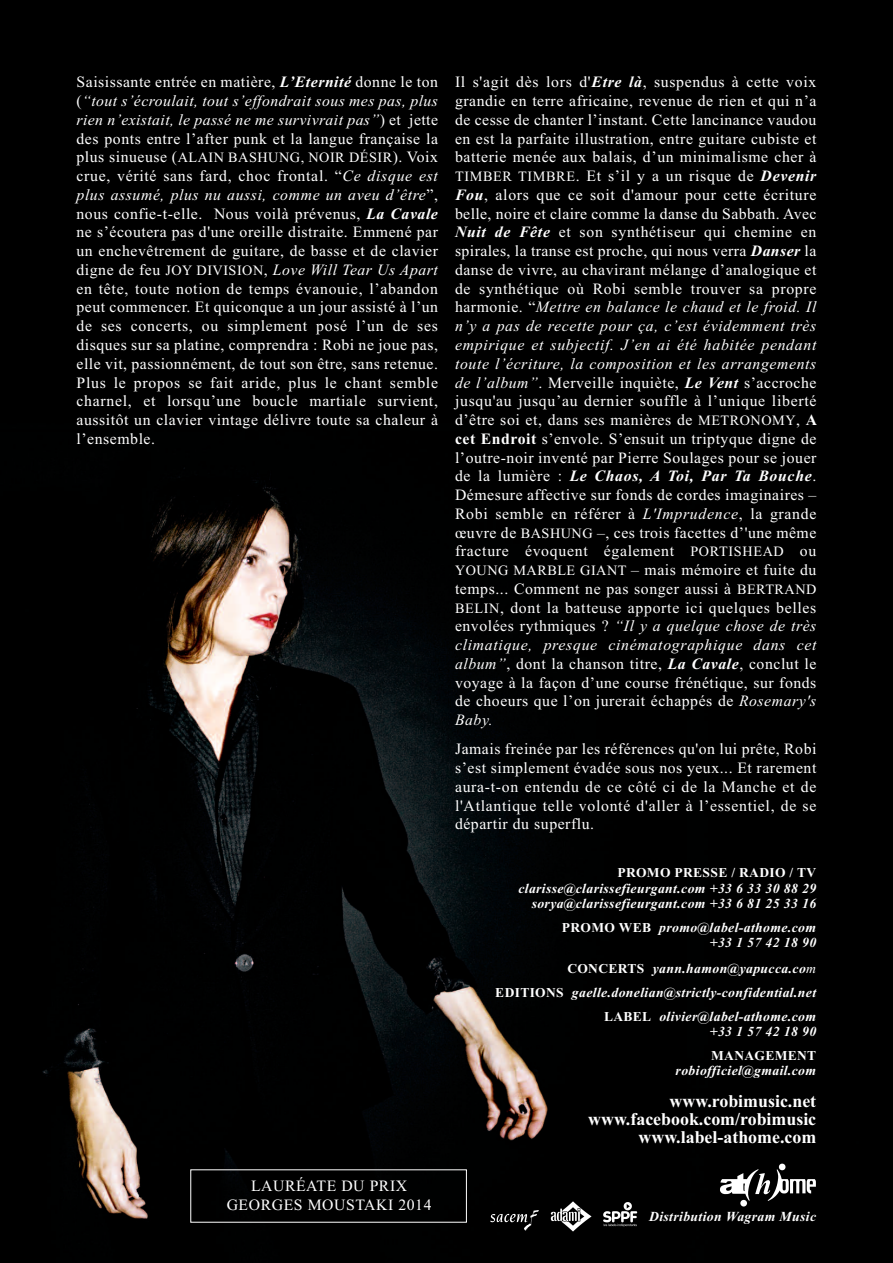
<style>
.page{position:relative;width:893px;height:1263px;background:#fff}
.page>*{position:absolute;margin:0;border:0;box-sizing:border-box;transform-origin:0 0}
.t1{font:700 17.85px/18px "Times New Roman";color:#fff;text-align:right}
.t2{font:15.75px/18.8px "Times New Roman";letter-spacing:.035em;color:#fff;text-align:justify}
.t3{font:14.25px "Times New Roman";letter-spacing:.035em;color:#fff}
.t4{font:italic 700 13.8px/15px "Times New Roman";letter-spacing:.025em;color:#fff;text-align:right}
.t5{font:700 13.5px "Times New Roman";letter-spacing:.025em;color:#fff}
.s1{font-weight:700;font-style:italic}
.s2{font-style:italic}
.s3{font-size:15.75px}
.s4{font-size:14.25px}
.s5{font-weight:700}
.s6{font-style:normal;font-size:13.5px}
.s7{font-weight:400}
</style>
<div class="page">
<img style="left:0;top:0;width:893px;height:1263px">
<img style="left:597px;top:1201px;width:45px;height:30px">
<img style="left:488px;top:1208px;width:53px;height:25px">
<img style="left:547px;top:1199px;width:48px;height:35px">
<img style="left:720px;top:1158px;width:96px;height:53px">
<p class="t2" style="left:77px;top:73px;width:363px">Saisissante entrée en matière, <span class="s1">L’Eternité</span> donne le ton (<span class="s2">“tout s’écroulait, tout s’effondrait sous mes pas, plus rien n’existait, le passé ne me survivrait pas”</span>) et jette des ponts entre l’after punk et la langue française la</p>
<p class="t3" style="left:77px;top:149px;width:363px"><span class="s3">plus sinueuse (</span>ALAIN BASHUNG, NOIR DÉSIR<span class="s3">). Voix</span></p>
<p class="t2" style="left:77px;top:166px;width:363px">crue, vérité sans fard, choc frontal. “<span class="s2">Ce disque est plus assumé, plus nu aussi, comme un aveu d’être</span>”, nous confie-t-elle. Nous voilà prévenus, <span class="s1">La Cavale </span>ne s’écoutera pas d'une oreille distraite. Emmené par un enchevêtrement de guitare, de basse et de clavier digne de feu <span class="s4">JOY DIVISION</span>, <span class="s2">Love Will Tear Us Apart </span>en tête, toute notion de temps évanouie, l’abandon peut commencer. Et quiconque a un jour assisté à l’un de ses concerts, ou simplement posé l’un de ses disques sur sa platine, comprendra : Robi ne joue pas, elle vit, passionnément, de tout son être, sans retenue.<br>Plus le propos se fait aride, plus le chant semble charnel, et lorsqu’une boucle martiale survient, aussitôt un clavier vintage délivre toute sa chaleur à l’ensemble.</p>
<p class="t2" style="left:227px;top:1176px;width:206px;text-align:center">LAURÉATE DU PRIX<br>GEORGES MOUSTAKI 2014</p>
<p class="t2" style="left:455px;top:73px;width:364px">Il s'agit dès lors d'<span class="s1">Etre là</span>, suspendus à cette voix grandie en terre africaine, revenue de rien et qui n’a de cesse de chanter l’instant. Cette lancinance vaudou en est la parfaite illustration, entre guitare cubiste et batterie menée aux balais, d’un minimalisme cher à <span class="s4">TIMBER TIMBRE</span>. Et s’il y a un risque de <span class="s1">Devenir Fou</span>, alors que ce soit d'amour pour cette écriture belle, noire et claire comme la danse du Sabbath. Avec <span class="s1">Nuit de Fête</span> et son synthétiseur qui chemine en spirales, la transe est proche, qui nous verra <span class="s1">Danser</span> la danse de vivre, au chavirant mélange d’analogique et de synthétique où Robi semble trouver sa propre harmonie. “<span class="s2">Mettre en balance le chaud et le froid. Il n’y a pas de recette pour ça, c’est évidemment très empirique et subjectif. J’en ai été habitée pendant toute l’écriture, la composition et les arrangements de l’album”</span>. Merveille inquiète, <span class="s1">Le Vent</span> s’accroche jusqu'au jusqu’au dernier souffle à l’unique liberté d’être soi et, dans ses manières de <span class="s4">METRONOMY</span>, <span class="s5">A cet Endroit</span> s’envole. S’ensuit un triptyque digne de l’outre-noir inventé par Pierre Soulages pour se jouer de la lumière : <span class="s1">Le Chaos, A Toi, Par Ta Bouche</span>.<br>Démesure affective sur fonds de cordes imaginaires – Robi semble en référer à <span class="s2">L'Imprudence</span>, la grande œuvre de <span class="s4">BASHUNG</span> –, ces trois facettes d’'une même fracture évoquent également <span class="s4">PORTISHEAD</span> ou <span class="s4">YOUNG MARBLE GIANT</span> – mais mémoire et fuite du temps... Comment ne pas songer aussi à <span class="s4">BERTRAND BELIN</span>, dont la batteuse apporte ici quelques belles envolées rythmiques ? <span class="s2">“Il y a quelque chose de très climatique, presque cinématographique dans cet album”</span>, dont la chanson titre, <span class="s1">La Cavale</span>, conclut le voyage à la façon d’une course frénétique, sur fonds de choeurs que l’on jurerait échappés de <span class="s2">Rosemary's Baby.</span></p>
<p class="t2" style="left:455px;top:739px;width:363px">Jamais freinée par les références qu'on lui prête, Robi s’est simplement évadée sous nos yeux... Et rarement aura-t-on entendu de ce côté ci de la Manche et de l'Atlantique telle volonté d'aller à l’essentiel, de se départir du superflu.</p>
<p class="t5" style="left:617px;top:864px;width:200px">PROMO PRESSE / RADIO / TV</p>
<p class="t4" style="left:518px;top:881px;width:299px">clarisse@clarissefieurgant.com +33 6 33 30 88 29 sorya@clarissefieurgant.com +33 6 81 25 33 16</p>
<p class="t4" style="left:562px;top:920px;width:256px"><span class="s6">PROMO WEB</span> promo@label-athome.com +33 1 57 42 18 90</p>
<p class="t4" style="left:495px;top:956px;width:322px;line-height:24px"><span class="s6">CONCERTS</span> yann.hamon@yapucca.co<span class="s7">m<br></span><span class="s6">EDITIONS</span> gaelle.donelian@strictly-confidential.net<br><span class="s6">LABEL</span> olivier@label-athome.com</p>
<p class="t4" style="left:710px;top:1023px;width:108px">+33 1 57 42 18 90</p>
<p class="t5" style="left:711px;top:1047px;width:107px">MANAGEMENT</p>
<p class="t4" style="left:676px;top:1062px;width:142px">robiofficiel@gmail.com</p>
<p class="t1" style="left:588px;top:1092px;width:229px">www.robimusic.net www.facebook.com/robimusic www.label-athome.com</p>
<p class="t4" style="left:649px;top:1209px;width:169px">Distribution Wagram Music</p>
</div>
